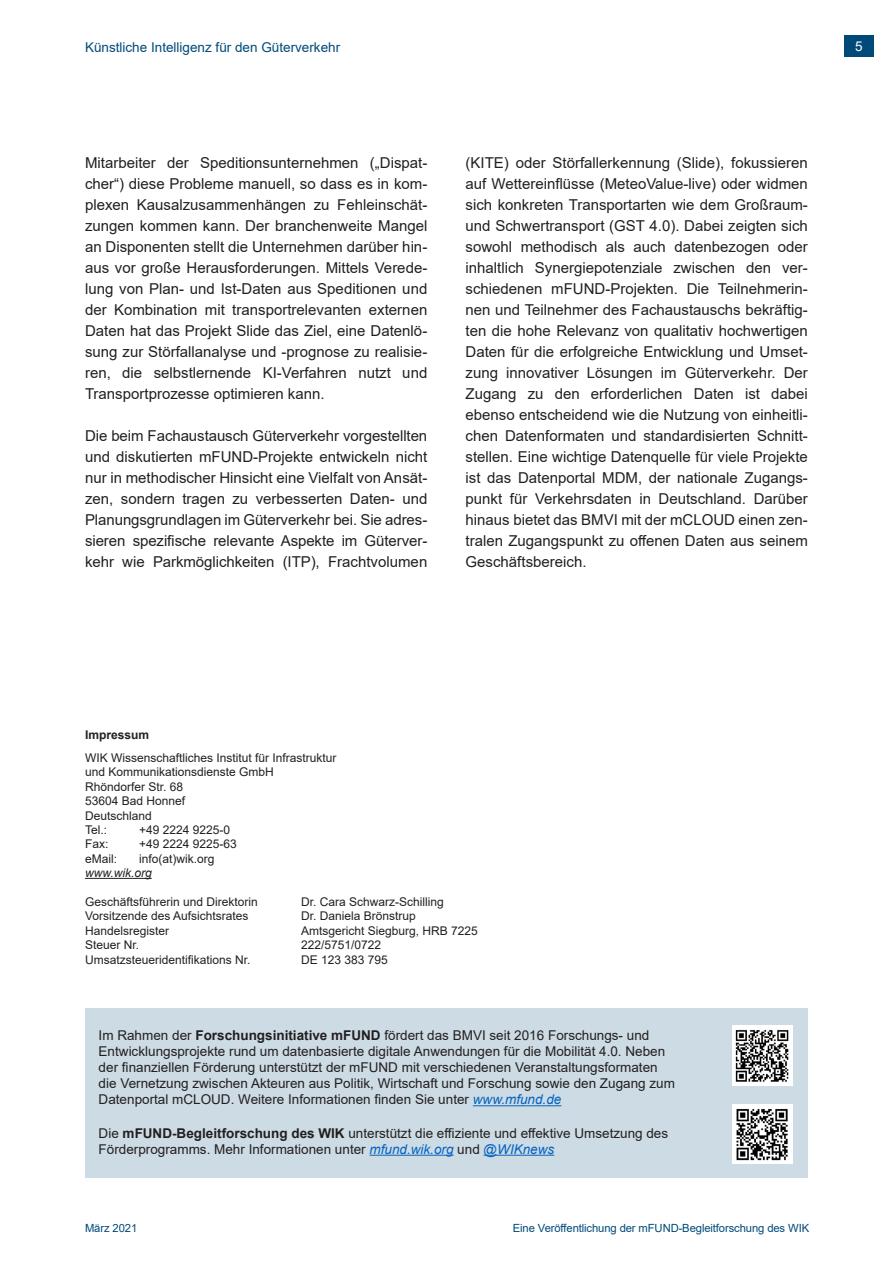
<style>
.page{position:relative;width:893px;height:1263px;background:#fff}
.page>*{position:absolute;margin:0;border:0;box-sizing:border-box;transform-origin:0 0}
.Fließtext{font:15px/21px "Arial";color:#231f20;text-align:justify}
.t1{font:13.5px/16.2px "Arial";color:#231f20}
.t2{font:13.5px "Arial";color:#004a7a}
.t3{font:13.5px "Arial";color:#fff}
.t4{font:12px/14.4px "Arial";color:#231f20}
.t5{font:italic 12px "Arial";color:#231f20}
.t6{font:700 12px "Arial";color:#231f20}
.t7{font:11.25px "Arial";letter-spacing:-.01em;color:#004a7a}
.s1{font-weight:700}
.s2{font-style:italic;color:#0563c1}
</style>
<div class="page">
<div style="left:844px;top:35px;width:30px;height:22px;background:#004a7a"></div>
<div style="left:85px;top:1008px;width:723px;height:169px;background:#ccdbe4"></div>
<hr style="left:85px;top:878px;width:67px;height:1px;background:#231f20">
<hr style="left:473px;top:1105px;width:88px;height:1px;background:#0563c1">
<hr style="left:370px;top:1155px;width:84px;height:1px;background:#0563c1">
<hr style="left:484px;top:1155px;width:70px;height:1px;background:#0563c1">
<img style="left:732px;top:1025px;width:60px;height:60px">
<img style="left:732px;top:1104px;width:60px;height:60px">
<p class="t2" style="left:85px;top:38px;width:257px">Künstliche Intelligenz für den Güterverkehr</p>
<p class="t3" style="left:855px;top:37px;width:9px">5</p>
<p class="Fließtext" style="left:85px;top:152px;width:344px">Mitarbeiter der Speditionsunternehmen („Dispat&shy;cher“) diese Probleme manuell, so dass es in kom&shy;plexen Kausalzusammenhängen zu Fehleinschät&shy;zungen kommen kann. Der branchenweite Mangel an Disponenten stellt die Unternehmen darüber hin&shy;aus vor große Herausforderungen. Mittels Verede&shy;lung von Plan- und Ist-Daten aus Speditionen und der Kombination mit transportrelevanten externen Daten hat das Projekt Slide das Ziel, eine Datenlö&shy;sung zur Störfallanalyse und -prognose zu realisie&shy;ren, die selbstlernende KI-Verfahren nutzt und Transportprozesse optimieren kann.</p>
<p class="Fließtext" style="left:85px;top:425px;width:344px">Die beim Fachaustausch Güterverkehr vorgestellten und diskutierten mFUND-Projekte entwickeln nicht nur in methodischer Hinsicht eine Vielfalt von Ansät&shy;zen, sondern tragen zu verbesserten Daten- und Planungsgrundlagen im Güterverkehr bei. Sie adres&shy;sieren spezifische relevante Aspekte im Güterver&shy;kehr wie Parkmöglichkeiten (ITP), Frachtvolumen</p>
<p class="Fließtext" style="left:466px;top:152px;width:344px">(KITE) oder Störfallerkennung (Slide), fokussieren auf Wettereinflüsse (MeteoValue-live) oder widmen sich konkreten Transportarten wie dem Großraum&shy;und Schwertransport (GST 4.0). Dabei zeigten sich sowohl methodisch als auch datenbezogen oder inhaltlich Synergiepotenziale zwischen den ver&shy;schiedenen mFUND-Projekten. Die Teilnehmerin&shy;nen und Teilnehmer des Fachaustauschs bekräftig&shy;ten die hohe Relevanz von qualitativ hochwertigen Daten für die erfolgreiche Entwicklung und Umset&shy;zung innovativer Lösungen im Güterverkehr. Der Zugang zu den erforderlichen Daten ist dabei ebenso entscheidend wie die Nutzung von einheitli&shy;chen Datenformaten und standardisierten Schnitt&shy;stellen. Eine wichtige Datenquelle für viele Projekte ist das Datenportal MDM, der nationale Zugangs&shy;punkt für Verkehrsdaten in Deutschland. Darüber hinaus bietet das BMVI mit der mCLOUD einen zen&shy;tralen Zugangspunkt zu offenen Daten aus seinem Geschäftsbereich.</p>
<p class="t6" style="left:85px;top:726px;width:66px">Impressum</p>
<p class="t4" style="left:85px;top:750px;width:253px">WIK Wissenschaftliches Institut für Infrastruktur und Kommunikationsdienste GmbH</p>
<p class="t4" style="left:85px;top:779px;width:100px">Rhöndorfer Str. 68</p>
<p class="t4" style="left:85px;top:794px;width:102px">53604 Bad Honnef</p>
<p class="t4" style="left:85px;top:808px;width:68px">Deutschland</p>
<p class="t4" style="left:85px;top:822px;width:24px">Tel.:</p>
<p class="t4" style="left:139px;top:822px;width:93px">+49 2224 9225-0</p>
<p class="t4" style="left:85px;top:837px;width:25px">Fax:</p>
<p class="t4" style="left:139px;top:837px;width:99px">+49 2224 9225-63</p>
<p class="t4" style="left:85px;top:851px;width:34px">eMail:</p>
<p class="t4" style="left:139px;top:851px;width:77px">info(at)wik.org</p>
<p class="t5" style="left:85px;top:865px;width:68px">www.wik.org</p>
<p class="t4" style="left:85px;top:894px;width:174px">Geschäftsführerin und Direktorin</p>
<p class="t4" style="left:301px;top:894px;width:144px">Dr. Cara Schwarz-Schilling</p>
<p class="t4" style="left:85px;top:909px;width:165px">Vorsitzende des Aufsichtsrates</p>
<p class="t4" style="left:301px;top:909px;width:116px">Dr. Daniela Brönstrup</p>
<p class="t4" style="left:85px;top:923px;width:86px">Handelsregister</p>
<p class="t4" style="left:301px;top:923px;width:178px">Amtsgericht Siegburg, HRB 7225</p>
<p class="t4" style="left:85px;top:938px;width:56px">Steuer Nr.</p>
<p class="t4" style="left:301px;top:938px;width:82px">222/5751/0722</p>
<p class="t4" style="left:85px;top:952px;width:167px">Umsatzsteueridentifikations Nr.</p>
<p class="t4" style="left:301px;top:952px;width:88px">DE 123 383 795</p>
<p class="t1" style="left:99px;top:1026px;width:578px">Im Rahmen der <span class="s1">Forschungsinitiative mFUND</span> fördert das BMVI seit 2016 Forschungs- und Entwicklungsprojekte rund um datenbasierte digitale Anwendungen für die Mobilität 4.0. Neben der finanziellen Förderung unterstützt der mFUND mit verschiedenen Veranstaltungsformaten die Vernetzung zwischen Akteuren aus Politik, Wirtschaft und Forschung sowie den Zugang zum Datenportal mCLOUD. Weitere Informationen finden Sie unter <span class="s2">www.mfund.de</span></p>
<p class="t1" style="left:99px;top:1125px;width:571px">Die <span class="s1">mFUND-Begleitforschung des WIK</span> unterstützt die effiziente und effektive Umsetzung des<br>Förderprogramms. Mehr Informationen unter <span class="s2">mfund.wik.org</span> und <span class="s2">@WIKnews</span></p>
<p class="t7" style="left:85px;top:1220px;width:54px">März 2021</p>
<p class="t7" style="left:513px;top:1220px;width:298px">Eine Veröffentlichung der mFUND-Begleitforschung des WIK</p>
</div>
